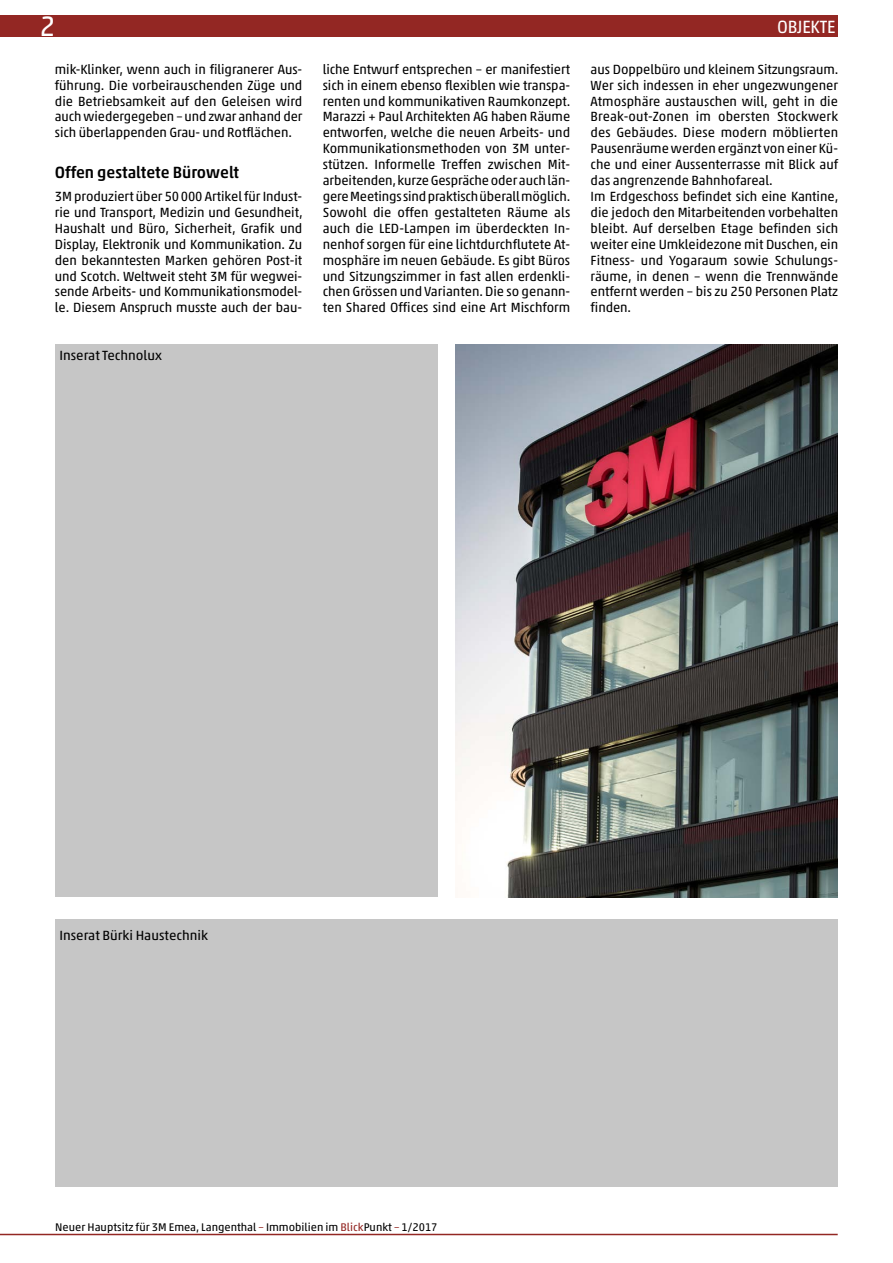
<style>
.page{position:relative;width:893px;height:1263px;background:#fff}
.page>*{position:absolute;margin:0;border:0;box-sizing:border-box;transform-origin:0 0}
.t1{font:28.5px "Akko Pro";color:#fff}
.t2{font:18px "Akko Pro";letter-spacing:-.01em;color:#fff;scale:.95 1}
.t3{font:500 16.5px "Akko Pro";color:#000}
.t4{font:13.5px/15.9px "Akko Pro";color:#000;text-align:justify}
.t5{font:11.25px "Akko Pro";color:#000}
.s1{color:#932723}
</style>
<div class="page">
<div style="left:0;top:16px;width:838px;height:21px;background:#932723"></div>
<hr style="left:0;top:1234px;width:838px;height:1px;background:#932723">
<div style="left:55px;top:919px;width:783px;height:268px;background:#c6c6c6"></div>
<div style="left:55px;top:344px;width:383px;height:553px;background:#c6c6c6"></div>
<img style="left:455px;top:344px;width:383px;height:553px">
<h1 class="t1" style="left:40px;top:9px;width:17px">2</h1>
<h2 class="t2" style="left:777px;top:16px;width:63px">OBJEKTE</h2>
<p class="t4" style="left:55px;top:61px;width:249px">mik-Klinker, wenn auch in filigranerer Aus&shy;führung. Die vorbeirauschenden Züge und die Betriebsamkeit auf den Geleisen wird auch wiedergegeben – und zwar anhand der sich überlappenden Grau- und Rotflächen.</p>
<p class="t3" style="left:55px;top:163px;width:186px">Offen gestaltete Bürowelt</p>
<p class="t4" style="left:55px;top:188px;width:249px;text-align:left">3M produziert über 50000 Artikel für Indust&shy;rie und Transport, Medizin und Gesundheit, Haushalt und Büro, Sicherheit, Grafik und Display, Elektronik und Kommunikation. Zu den bekanntesten Marken gehören Post-it und Scotch. Weltweit steht 3M für wegwei&shy;sende Arbeits- und Kommunikationsmodel&shy;le. Diesem Anspruch musste auch der bau-</p>
<p class="t4" style="left:60px;top:347px;width:104px">Inserat Technolux</p>
<p class="t4" style="left:323px;top:61px;width:249px">liche Entwurf entsprechen – er manifestiert sich in einem ebenso flexiblen wie transpa&shy;renten und kommunikativen Raumkonzept.<br>Marazzi + Paul Architekten AG haben Räume entworfen, welche die neuen Arbeits- und Kommunikationsmethoden von 3M unter&shy;stützen. Informelle Treffen zwischen Mit&shy;arbeitenden, kurze Gespräche oder auch län&shy;gere Meetings sind praktisch überall möglich.<br>Sowohl die offen gestalteten Räume als auch die LED-Lampen im überdeckten In&shy;nenhof sorgen für eine lichtdurchflutete At&shy;mosphäre im neuen Gebäude. Es gibt Büros und Sitzungszimmer in fast allen erdenkli&shy;chen Grössen und Varianten. Die so genann&shy;ten Shared Offices sind eine Art Mischform</p>
<p class="t4" style="left:591px;top:61px;width:249px;text-align:left">aus Doppelbüro und kleinem Sitzungsraum.<br>Wer sich indessen in eher ungezwungener Atmosphäre austauschen will, geht in die Break-out-Zonen im obersten Stockwerk des Gebäudes. Diese modern möblierten Pausenräume werden ergänzt von einer Kü&shy;che und einer Aussenterrasse mit Blick auf das angrenzende Bahnhofareal.<br>Im Erdgeschoss befindet sich eine Kantine, die jedoch den Mitarbeitenden vorbehalten bleibt. Auf derselben Etage befinden sich weiter eine Umkleidezone mit Duschen, ein Fitness- und Yogaraum sowie Schulungs&shy;räume, in denen – wenn die Trennwände entfernt werden – bis zu 250 Personen Platz finden.</p>
<p class="t4" style="left:60px;top:928px;width:150px">Inserat Bürki Haustechnik</p>
<p class="t5" style="left:55px;top:1220px;width:384px">Neuer Hauptsitz für 3M Emea, Langenthal <span class="s1">–</span> Immobilien im <span class="s1">Blick</span>Punkt <span class="s1">–</span> 1/2017</p>
</div>
